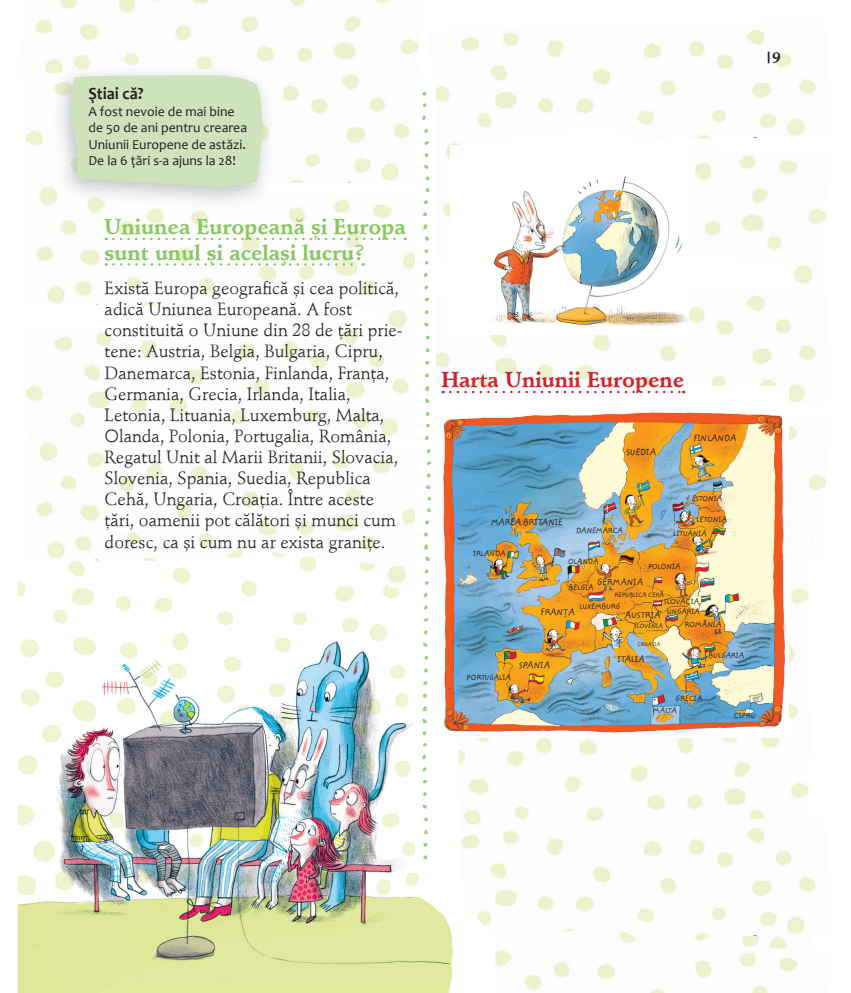
<style>
.page{position:relative;width:851px;height:993px;background:#fff}
.page>*{position:absolute;margin:0;border:0;box-sizing:border-box;transform-origin:0 0}
.t1{font:700 21.25px/25.5px "Stempel Schneidler";color:#87c75e}
.t2{font:700 21.25px "Stempel Schneidler";color:#d1232a}
.t3{font:17.5px/21.1px "Stempel Schneidler";color:#231f20}
.t4{font:700 17px "Candara";color:#231f20;scale:.95 1}
.t5{font:700 15px "Stempel Schneidler";color:#231f20}
.t6{font:13.75px/16.5px "Candara";color:#231f20}
.t7{font:8.75px "Zemke Hand ITCRO";letter-spacing:-.01em;color:#231f20}
.t8{font:8.75px "Zemke Hand ITCRO";letter-spacing:-.03em;color:#231f20}
.t9{font:7.5px/9.8px "Zemke Hand ITCRO";letter-spacing:-.01em;color:#231f20;text-align:center}
.t10{font:7.5px "Zemke Hand ITCRO";letter-spacing:-.04em;color:#231f20}
.t11{font:6.25px "Zemke Hand ITCRO";letter-spacing:-.01em;color:#231f20}
.t12{font:5px "Zemke Hand ITCRO";letter-spacing:-.01em;color:#231f20}
</style>
<div class="page">
<img style="left:443px;top:168px;width:384px;height:116px">
<img style="left:436px;top:30px;width:380px;height:138px">
<img style="left:789px;top:434px;width:38px;height:107px">
<img style="left:436px;top:296px;width:380px;height:138px">
<img style="left:789px;top:520px;width:23px;height:143px">
<img style="left:507px;top:715px;width:302px;height:101px">
<img style="left:524px;top:966px;width:273px;height:26px">
<img style="left:495px;top:816px;width:321px;height:150px">
<img style="left:450px;top:145px;width:238px;height:190px">
<img style="left:18px;top:581px;width:477px;height:411px">
<img style="left:21px;top:468px;width:394px;height:122px">
<img style="left:25px;top:335px;width:384px;height:133px">
<img style="left:36px;top:213px;width:379px;height:122px">
<img style="left:35px;top:0;width:384px;height:63px">
<img style="left:25px;top:63px;width:385px;height:150px">
<img style="left:436px;top:386px;width:352px;height:351px">
<svg style="left:113px;top:237px;width:292px;height:3px"></svg>
<svg style="left:113px;top:263px;width:251px;height:2px"></svg>
<svg style="left:450px;top:390px;width:234px;height:3px"></svg>
<img style="left:415px;top:92px;width:21px;height:771px">
<img style="left:240px;top:187px;width:35px;height:22px">
<img style="left:53px;top:66px;width:222px;height:2px">
<img style="left:53px;top:68px;width:184px;height:102px">
<img style="left:237px;top:67px;width:38px;height:117px">
<img style="left:53px;top:170px;width:187px;height:39px">
<svg style="left:71px;top:75px;width:191px;height:112px;background:#cfe1be"></svg>
<p class="t4" style="left:88px;top:83px;width:59px">Ştiai că?</p>
<p class="t6" style="left:88px;top:103px;width:160px">A fost nevoie de mai bine de 50 de ani pentru crearea<br>Uniunii Europene de astăzi.<br>De la 6 ţări s-a ajuns la 28!</p>
<p class="t1" style="left:105px;top:214px;width:303px">Uniunea Europeană şi Europa sunt unul şi acelaşi lucru?</p>
<p class="t3" style="left:105px;top:278px;width:299px">Există Europa geografică şi cea politică, adică Uniunea Europeană. A fost constituită o Uniune din 28 de ţări prie&shy;tene: Austria, Belgia, Bulgaria, Cipru, Danemarca, Estonia, Finlanda, Franţa, Germania, Grecia, Irlanda, Italia, Letonia, Lituania, Luxemburg, Malta, Olanda, Polonia, Portugalia, România, Regatul Unit al Marii Britanii, Slovacia, Slovenia, Spania, Suedia, Republica Cehă, Ungaria, Croaţia. Între aceste ţări, oamenii pot călători şi munci cum doresc, ca şi cum nu ar exista graniţe.</p>
<p class="t5" style="left:767px;top:48px;width:16px">| 9</p>
<p class="t2" style="left:441px;top:367px;width:244px">Harta Uniunii Europene</p>
<p class="t7" style="left:626px;top:445px;width:32px">SUEDIA</p>
<p class="t8" style="left:693px;top:431px;width:45px">FINLANDA</p>
<p class="t9" style="left:691px;top:493px;width:32px">ESTONIA</p>
<p class="t7" style="left:491px;top:515px;width:73px">MAREA BRITANIE</p>
<p class="t10" style="left:473px;top:548px;width:34px">IRLANDA</p>
<p class="t9" style="left:576px;top:526px;width:49px">DANEMARCA</p>
<p class="t9" style="left:568px;top:557px;width:32px">OLANDA</p>
<p class="t9" style="left:673px;top:513px;width:56px;line-height:13.6px;text-align:left;text-indent:23px">LETONIA<br>LITUANIA</p>
<p class="t9" style="left:648px;top:562px;width:34px">POLONIA</p>
<p class="t7" style="left:597px;top:575px;width:48px">GERMANIA</p>
<p class="t9" style="left:568px;top:582px;width:27px">BELGIA</p>
<p class="t9" style="left:579px;top:601px;width:43px">LUXEMBURG</p>
<p class="t11" style="left:614px;top:590px;width:51px">REPUBLICA CEHĂ</p>
<p class="t9" style="left:663px;top:597px;width:38px">SLOVACIA,<br>UNGARIA</p>
<p class="t7" style="left:540px;top:605px;width:36px">FRANȚA</p>
<p class="t7" style="left:624px;top:608px;width:38px">AUSTRIA</p>
<p class="t11" style="left:634px;top:621px;width:30px">SLOVENIA</p>
<p class="t9" style="left:684px;top:619px;width:39px">ROMÂNIA</p>
<p class="t9" style="left:466px;top:673px;width:46px">PORTUGALIA</p>
<p class="t7" style="left:519px;top:658px;width:33px">SPANIA</p>
<p class="t12" style="left:637px;top:640px;width:24px">CROAȚIA</p>
<p class="t7" style="left:617px;top:653px;width:29px">ITALIA</p>
<p class="t9" style="left:708px;top:650px;width:38px">BULGARIA</p>
<p class="t9" style="left:675px;top:694px;width:29px">GRECIA</p>
<p class="t9" style="left:653px;top:705px;width:25px">MALTA</p>
<p class="t9" style="left:733px;top:711px;width:23px">CIPRU</p>
</div>
